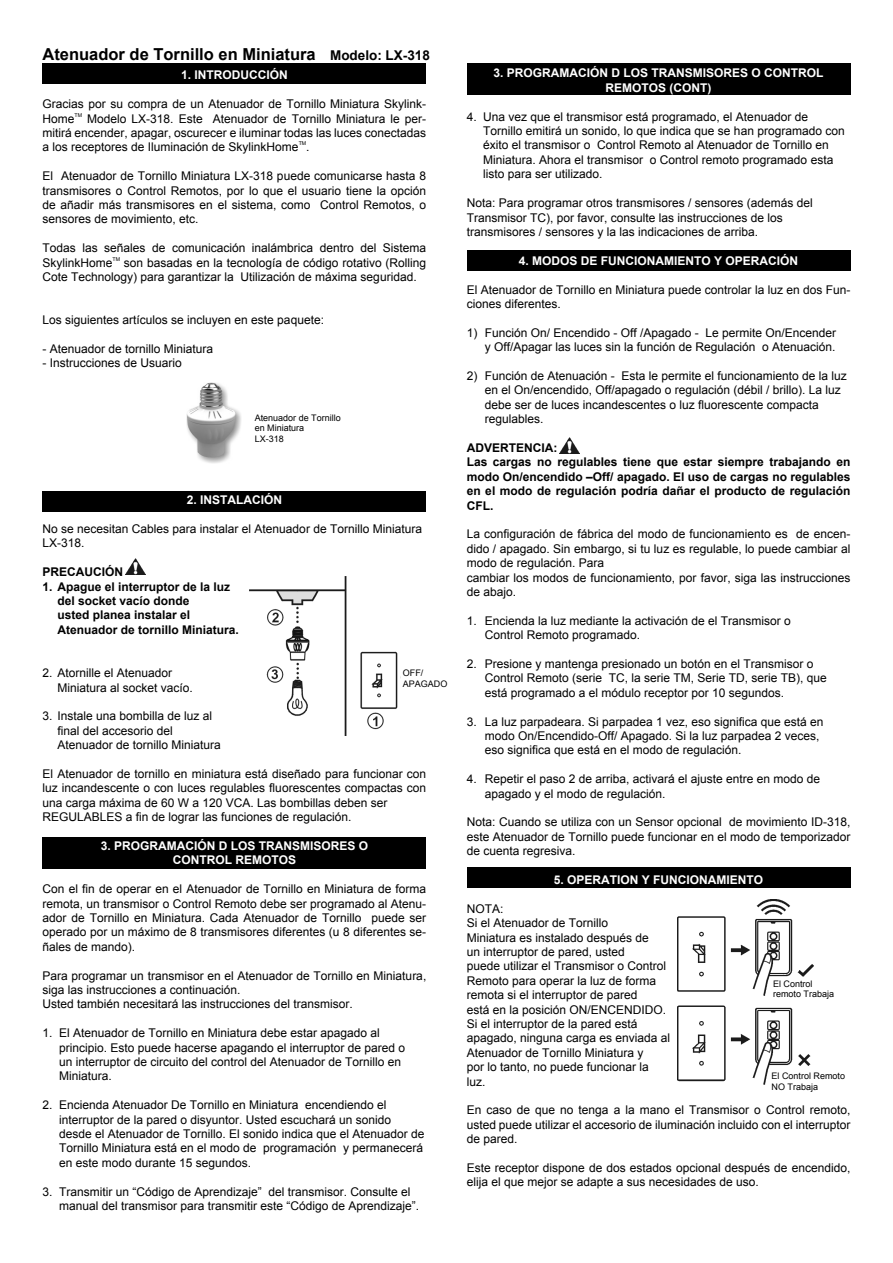
<style>
.page{position:relative;width:893px;height:1263px;background:#fff}
.page>*{position:absolute;margin:0;border:0;box-sizing:border-box;transform-origin:0 0}
.t1{font:700 16.5px "Arial";color:#000}
.t2{font:12px/14.4px "Arial";color:#000}
.t3{font:700 12px/14.4px "Arial";color:#000}
.t4{font:700 12px/14.4px "Arial";color:#fff}
.t5{font:9px/10.8px "Arial";color:#000}
.t6{font:5.25px "Arial";color:#000}
.s1{font-size:13.5px}
</style>
<div class="page">
<div style="left:43px;top:64px;width:383px;height:20px;background:#000"></div>
<div style="left:43px;top:492px;width:383px;height:20px;background:#000"></div>
<img style="left:559px;top:438px;width:20px;height:15px">
<img style="left:125px;top:559px;width:20px;height:16px">
<div style="left:467px;top:64px;width:383px;height:31px;background:#000"></div>
<img style="left:186px;top:383px;width:55px;height:80px">
<img style="left:249px;top:576px;width:149px;height:159px">
<div style="left:43px;top:837px;width:383px;height:31px;background:#000"></div>
<div style="left:467px;top:250px;width:383px;height:21px;background:#000"></div>
<div style="left:467px;top:867px;width:383px;height:21px;background:#000"></div>
<img style="left:677px;top:899px;width:137px;height:185px">
<h1 class="t1" style="left:43px;top:43px;width:389px">Atenuador de Tornillo en Miniatura <span class="s1">Modelo: LX-318</span></h1>
<p class="t4" style="left:181px;top:68px;width:108px">1. Introducción</p>
<p class="t2" style="left:43px;top:97px;width:385px">Gracias por su compra de un Atenuador de Tornillo Miniatura Skylink-<br>Home</p>
<p class="t6" style="left:75px;top:111px;width:9px">TM</p>
<p class="t2" style="left:43px;top:111px;width:385px;text-align:justify;text-indent:45px">Modelo LX-318. Este Atenuador de Tornillo Miniatura le per&shy;mitirá encender, apagar, oscurecer e iluminar todas las luces conectadas a los receptores de Iluminación de SkylinkHome</p>
<p class="t6" style="left:299px;top:140px;width:9px">TM</p>
<p class="t2" style="left:306px;top:140px;width:5px">.</p>
<p class="t2" style="left:43px;top:169px;width:385px;text-align:justify">El Atenuador de Tornillo Miniatura LX-318 puede comunicarse hasta 8 transmisores o Control Remotos, por lo que el usuario tiene la opción de añadir más transmisores en el sistema, como Control Remotos, o sensores de movimiento, etc.</p>
<p class="t2" style="left:43px;top:241px;width:385px">Todas las señales de comunicación inalámbrica dentro del Sistema<br>SkylinkHome</p>
<p class="t6" style="left:113px;top:255px;width:9px">TM</p>
<p class="t2" style="left:43px;top:255px;width:385px;text-indent:81px">son basadas en la tecnología de código rotativo (Rolling<br>Cote Technology) para garantizar la Utilización de máxima seguridad.</p>
<p class="t2" style="left:43px;top:313px;width:283px">Los siguientes artículos se incluyen en este paquete:</p>
<p class="t2" style="left:43px;top:342px;width:172px">- Atenuador de tornillo Miniatura</p>
<p class="t2" style="left:43px;top:356px;width:141px">- Instrucciones de Usuario</p>
<p class="t5" style="left:255px;top:412px;width:88px">Atenuador de Tornillo en Miniatura<br>LX-318</p>
<p class="t4" style="left:187px;top:493px;width:43px">2. Instala</p>
<p class="t4" style="left:252px;top:493px;width:31px">ción</p>
<p class="t2" style="left:43px;top:522px;width:381px">No se necesitan Cables para instalar el Atenuador de Tornillo Miniatura<br>LX-318.</p>
<p class="t3" style="left:43px;top:565px;width:72px">PRECAUCIÓN</p>
<p class="t3" style="left:58px;top:580px;width:183px;text-indent:-15px">1. Apague el interruptor de la luz del socket vacío donde<br>usted planea instalar el<br>Atenuador de tornillo Miniatura.</p>
<p class="t2" style="left:58px;top:666px;width:137px;text-indent:-15px">2. Atornille el Atenuador<br>Miniatura al socket vacío.</p>
<p class="t2" style="left:58px;top:709px;width:165px;text-indent:-15px">3. Instale una bombilla de luz al final del accesorio del<br>Atenuador de tornillo Miniatura</p>
<p class="t2" style="left:43px;top:767px;width:385px">El Atenuador de tornillo en miniatura está diseñado para funcionar con luz incandescente o con luces regulables fluorescentes compactas con una carga máxima de 60 W a 120 VCA. Las bombillas deben ser REGULABLES a fin de lograr las funciones de regulación.</p>
<p class="t4" style="left:101px;top:839px;width:68px">3. Programa</p>
<p class="t5" style="left:403px;top:667px;width:46px">OFF/<br>APAGADO</p>
<p class="t4" style="left:173px;top:839px;width:197px;text-indent:13px">ción d los transmisores o<br>Control Rem</p>
<p class="t4" style="left:262px;top:853px;width:36px">otos</p>
<p class="t2" style="left:43px;top:882px;width:385px;text-align:justify">Con el fin de operar en el Atenuador de Tornillo en Miniatura de forma remota, un transmisor o Control Remoto debe ser programado al Atenu&shy;ador de Tornillo en Miniatura. Cada Atenuador de Tornillo puede ser operado por un máximo de 8 transmisores diferentes (u 8 diferentes se&shy;ñales de mando).</p>
<p class="t2" style="left:43px;top:968px;width:385px">Para programar un transmisor en el Atenuador de Tornillo en Miniatura, siga las instrucciones a continuación.<br>Usted también necesitará las instrucciones del transmisor.</p>
<p class="t2" style="left:59px;top:1026px;width:348px;text-indent:-16px">1. El Atenuador de Tornillo en Miniatura debe estar apagado al principio. Esto puede hacerse apagando el interruptor de pared o un interruptor de circuito del control del Atenuador de Tornillo en Miniatura.</p>
<p class="t2" style="left:59px;top:1098px;width:367px;text-indent:-16px">2. Encienda Atenuador De Tornillo en Miniatura encendiendo el interruptor de la pared o disyuntor. Usted escuchará un sonido desde el Atenuador de Tornillo. El sonido indica que el Atenuador de Tornillo Miniatura está en el modo de programación y permanecerá en este modo durante 15 segundos.</p>
<p class="t2" style="left:59px;top:1184px;width:362px;text-indent:-16px">3. Transmitir un “Código de Aprendizaje” del transmisor. Consulte el manual del transmisor para transmitir este “Código de Aprendizaje”.</p>
<p class="t4" style="left:494px;top:66px;width:68px">3. Programa</p>
<p class="t4" style="left:606px;top:66px;width:216px;text-indent:-27px">ción d los transmisores o Control<br>Rem</p>
<p class="t4" style="left:632px;top:81px;width:51px">otos (CON</p>
<p class="t4" style="left:700px;top:81px;width:13px">T)</p>
<p class="t2" style="left:483px;top:109px;width:363px;text-indent:-16px">4. Una vez que el transmisor está programado, el Atenuador de Tornillo emitirá un sonido, lo que indica que se han programado con éxito el transmisor o Control Remoto al Atenuador de Tornillo en Miniatura. Ahora el transmisor o Control remoto programado esta listo para ser utilizado.</p>
<p class="t2" style="left:467px;top:196px;width:348px">Nota: Para programar otros transmisores / sensores (además del<br>Transmisor TC), por favor, consulte las instrucciones de los transmisores / sensores y la las indicaciones de arriba.</p>
<p class="t4" style="left:519px;top:254px;width:146px">4. Modos de funcionamie</p>
<p class="t4" style="left:686px;top:254px;width:50px">nto y Ope</p>
<p class="t4" style="left:751px;top:254px;width:49px">ración</p>
<p class="t2" style="left:467px;top:282px;width:385px">El Atenuador de Tornillo en Miniatura puede controlar la luz en dos Fun&shy;ciones diferentes.</p>
<p class="t2" style="left:467px;top:325px;width:371px;text-align:right">1) Función On/ Encendido - Off /Apagado - Le permite On/Encender y Off/Apagar las luces sin la función de Regulación o Atenuación.</p>
<p class="t2" style="left:485px;top:369px;width:364px;text-indent:-18px">2) Función de Atenuación - Esta le permite el funcionamiento de la luz en el On/encendido, Off/apagado o regulación (débil / brillo). La luz debe ser de luces incandescentes o luz fluorescente compacta regulables.</p>
<p class="t3" style="left:467px;top:441px;width:385px">Advertencia:<br>Las cargas no regulables tiene que estar siempre trabajando en modo On/encendido –Off/ apagado. El uso de cargas no regulables en el modo de regulación podría dañar el producto de regulación CFL.</p>
<p class="t2" style="left:467px;top:527px;width:385px">La configuración de fábrica del modo de funcionamiento es de encen&shy;dido / apagado. Sin embargo, si tu luz es regulable, lo puede cambiar al modo de regulación. Para<br>cambiar los modos de funcionamiento, por favor, siga las instrucciones de abajo.</p>
<p class="t2" style="left:485px;top:613px;width:308px;text-indent:-18px">1. Encienda la luz mediante la activación de el Transmisor o<br>Control Remoto programado.</p>
<p class="t2" style="left:485px;top:657px;width:344px;text-indent:-18px">2. Presione y mantenga presionado un botón en el Transmisor o<br>Control Remoto (serie TC, la serie TM, Serie TD, serie TB), que está programado a el módulo receptor por 10 segundos.</p>
<p class="t2" style="left:485px;top:714px;width:340px;text-indent:-18px">3. La luz parpadeara. Si parpadea 1 vez, eso significa que está en modo On/Encendido-Off/ Apagado. Si la luz parpadea 2 veces, eso significa que está en el modo de regulación.</p>
<p class="t2" style="left:485px;top:772px;width:337px;text-indent:-18px">4. Repetir el paso 2 de arriba, activará el ajuste entre en modo de apagado y el modo de regulación.</p>
<p class="t2" style="left:467px;top:815px;width:385px;text-align:justify">Nota: Cuando se utiliza con un Sensor opcional de movimiento ID-318, este Atenuador de Tornillo puede funcionar en el modo de temporizador de cuenta regresiva.</p>
<p class="t4" style="left:554px;top:873px;width:23px">5. Ope</p>
<p class="t4" style="left:593px;top:873px;width:124px">ration y Funcionamie</p>
<p class="t4" style="left:738px;top:873px;width:27px">nto</p>
<p class="t2" style="left:467px;top:901px;width:205px">NOTA:<br>Si el Atenuador de Tornillo<br>Miniatura es instalado después de<br>un interruptor de pared, usted<br>puede utilizar el Transmisor o Control<br>Remoto para operar la luz de forma remota si el interruptor de pared<br>está en la posición ON/ENCENDIDO.<br>Si el interruptor de la pared está apagado, ninguna carga es enviada al<br>Atenuador de Tornillo Miniatura y<br>por lo tanto, no puede funcionar la luz.</p>
<p class="t2" style="left:467px;top:1103px;width:385px;text-align:justify">En caso de que no tenga a la mano el Transmisor o Control remoto, usted puede utilizar el accesorio de iluminación incluido con el interruptor de pared.</p>
<p class="t2" style="left:467px;top:1161px;width:385px">Este receptor dispone de dos estados opcional después de encendido, elija el que mejor se adapte a sus necesidades de uso.</p>
<p class="t5" style="left:773px;top:978px;width:63px">El Control remoto Trabaja</p>
<p class="t5" style="left:771px;top:1070px;width:75px">El Control Remoto<br>NO Trabaja</p>
</div>
